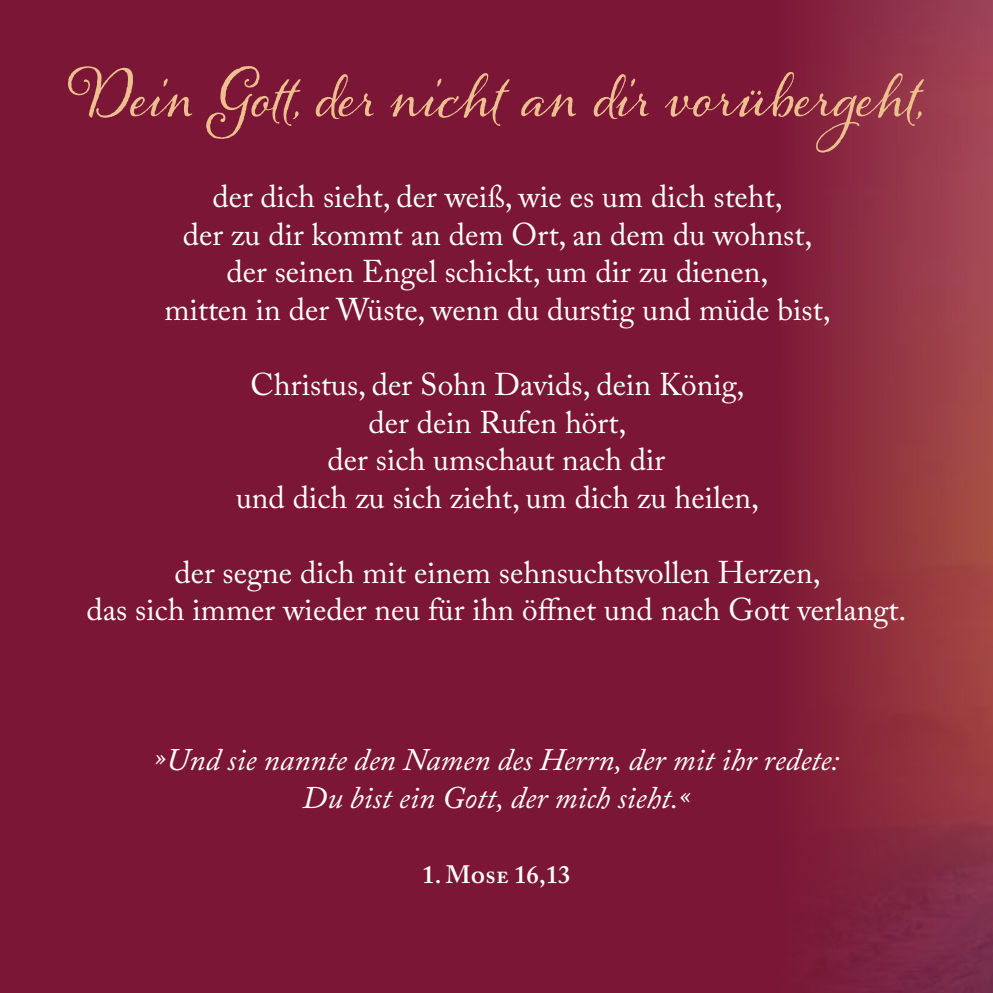
<style>
.page{position:relative;width:993px;height:993px;background:#fff}
.page>*{position:absolute;margin:0;border:0;box-sizing:border-box;transform-origin:0 0}
.t1{font:60px "Alana PRO";color:#eebf8e}
.t2{font:31.25px/37.5px "Adobe Caslon Pro";color:#fff;text-align:center}
.t3{font:italic 31.25px/37.5px "Adobe Caslon Pro";color:#fff;text-align:center}
.t4{font:600 25px "Adobe Caslon Pro";color:#fff}
</style>
<div class="page">
<div style="left:0;top:0;width:992px;height:992px;background:#7b1636"></div>
<img style="left:810px;top:0;width:182px;height:992px">
<h1 class="t1" style="left:71px;top:71px;width:852px">Dein Gott, der nicht an dir vorübergeht,</h1>
<p class="t2" style="left:164px;top:178px;width:667px">der dich sieht, der weiß, wie es um dich steht,<br>der zu dir kommt an dem Ort, an dem du wohnst, der seinen Engel schickt, um dir zu dienen,<br>mitten in der Wüste, wenn du durstig und müde bist,</p>
<p class="t2" style="left:236px;top:365px;width:524px">Christus, der Sohn Davids, dein König, der dein Rufen hört,<br>der sich umschaut nach dir<br>und dich zu sich zieht, um dich zu heilen,</p>
<p class="t2" style="left:86px;top:553px;width:821px">der segne dich mit einem sehnsuchtsvollen Herzen,<br>das sich immer wieder neu für ihn öffnet und nach Gott verlangt.</p>
<p class="t3" style="left:155px;top:740px;width:685px">»Und sie nannte den Namen des Herrn, der mit ihr redete:<br>Du bist ein Gott, der mich sieht.«</p>
<p class="t4" style="left:422px;top:859px;width:150px">1. Mose 16,13</p>
</div>
